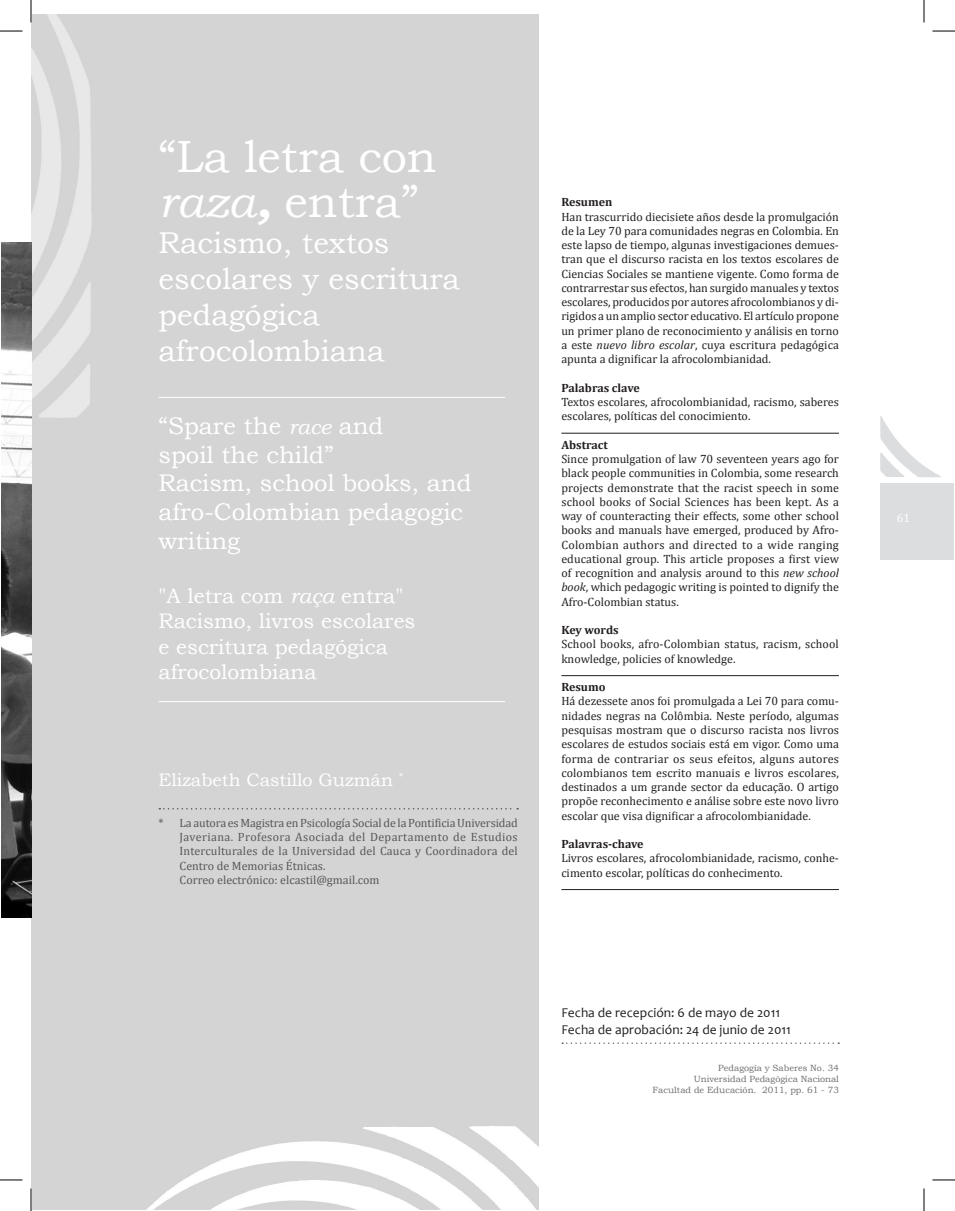
<style>
.page{position:relative;width:955px;height:1211px;background:#fff}
.page>*{position:absolute;margin:0;border:0;box-sizing:border-box;transform-origin:0 0}
._0_Título_1{font:45px/45px "Bookman Old Style";color:#fff}
._0_Títulos_grandes_h{font:30px/36px "Bookman Old Style";color:#fff}
._00_Título_2{font:24px/28.8px "Bookman Old Style";color:#fff}
._00_Título_2-2{font:21px/25.2px "Bookman Old Style";color:#fff}
.Autor{font:18px "Bookman Old Style";color:#fff}
.Recibido{font:13.5px/16.5px "Candara";color:#231f20}
.Resumen{font:12px/14.2px "Cambria";color:#231f20;text-align:justify}
.Resumen_filete{font:12px/14.2px "Cambria";color:#231f20}
.PIE_con_FILETE{font:12px/14.4px "Cambria";color:#57585a}
.Resumen-2{font:700 12px "Cambria";color:#231f20}
.t1{font:12px "Cambria";color:#fff}
.senefas{font:9px "Bookman Old Style";color:#6c6d70}
.s1{font-style:italic}
.s2{font-weight:700;font-style:italic}
.s3{font-style:italic;font-size:21px}
</style>
<div class="page">
<div style="left:31px;top:14px;width:507px;height:1195px;background:#d4d4d4"></div>
<div style="left:880px;top:483px;width:74px;height:76px;background:#dcdddf"></div>
<svg style="left:880px;top:416px;width:61px;height:61px"></svg>
<svg style="left:562px;top:1042px;width:277px;height:1px"></svg>
<hr style="left:561px;top:433px;width:278px;height:1px;background:#231f20">
<hr style="left:561px;top:675px;width:278px;height:1px;background:#231f20">
<hr style="left:561px;top:889px;width:278px;height:1px;background:#231f20">
<svg style="left:159px;top:807px;width:359px;height:2px"></svg>
<img style="left:1px;top:242px;width:30px;height:674px">
<hr style="left:159px;top:701px;width:346px;height:1px;background:#fff">
<hr style="left:159px;top:397px;width:346px;height:1px;background:#fff">
<svg style="left:0;top:31px;width:22px;height:1px"></svg>
<svg style="left:932px;top:31px;width:23px;height:1px"></svg>
<svg style="left:0;top:1179px;width:22px;height:1px"></svg>
<svg style="left:932px;top:1179px;width:23px;height:1px"></svg>
<svg style="left:31px;top:0;width:1px;height:23px"></svg>
<svg style="left:31px;top:1188px;width:1px;height:22px"></svg>
<svg style="left:924px;top:0;width:1px;height:23px"></svg>
<svg style="left:924px;top:1188px;width:1px;height:22px"></svg>
<p class="_0_Título_1" style="left:159px;top:134px;width:280px">“La letra con <span class="s1">raza</span><span class="s2">,</span> entra”</p>
<p class="_0_Títulos_grandes_h" style="left:159px;top:224px;width:303px">Racismo, textos escolares y escritura pedagógica afrocolombiana</p>
<p class="_00_Título_2" style="left:159px;top:411px;width:226px">“Spare the <span class="s3">race</span> and spoil the child”</p>
<p class="_00_Título_2" style="left:159px;top:468px;width:314px">Racism, school books, and afro-Colombian pedagogic writing</p>
<p class="_00_Título_2-2" style="left:159px;top:583px;width:246px">"A letra com <span class="s1">raça</span> entra"</p>
<p class="_00_Título_2-2" style="left:159px;top:608px;width:258px">Racismo, livros escolares e escritura pedagógica afrocolombiana</p>
<p class="Autor" style="left:159px;top:769px;width:246px">Elizabeth Castillo Guzmán <sup>*</sup></p>
<p class="PIE_con_FILETE" style="left:180px;top:815px;width:340px;text-indent:-21px">* La autora es Magistra en Psicología Social de la Pontificia Universidad Javeriana. Profesora Asociada del Departamento de Estudios Interculturales de la Universidad del Cauca y Coordinadora del Centro de Memorias Étnicas.<br>Correo electrónico: elcastil@gmail.com</p>
<p class="Resumen-2" style="left:561px;top:195px;width:53px">Resumen</p>
<p class="Resumen" style="left:561px;top:209px;width:279px">Han trascurrido diecisiete años desde la promulgación de la Ley 70 para comunidades negras en Colombia. En este lapso de tiempo, algunas investigaciones demues&shy;tran que el discurso racista en los textos escolares de Ciencias Sociales se mantiene vigente. Como forma de contrarrestar sus efectos, han surgido manuales y textos escolares, producidos por autores afrocolombianos y di&shy;rigidos a un amplio sector educativo. El artículo propone un primer plano de reconocimiento y análisis en torno a este <span class="s1">nuevo libro escolar</span>, cuya escritura pedagógica apunta a dignificar la afrocolombianidad.</p>
<p class="Resumen-2" style="left:561px;top:380px;width:80px">Palabras clave</p>
<p class="Resumen_filete" style="left:561px;top:394px;width:279px">Textos escolares, afrocolombianidad, racismo, saberes escolares, políticas del conocimiento.</p>
<p class="Resumen-2" style="left:561px;top:437px;width:48px">Abstract</p>
<p class="Resumen" style="left:561px;top:451px;width:279px">Since promulgation of law 70 seventeen years ago for black people communities in Colombia, some research projects demonstrate that the racist speech in some school books of Social Sciences has been kept. As a way of counteracting their effects, some other school books and manuals have emerged, produced by Afro-Colombian authors and directed to a wide ranging educational group. This article proposes a first view of recognition and analysis around to this <span class="s1">new school book</span>, which pedagogic writing is pointed to dignify the Afro-Colombian status.</p>
<p class="Resumen-2" style="left:561px;top:622px;width:59px">Key words</p>
<p class="Resumen_filete" style="left:561px;top:637px;width:279px">School books, afro-Colombian status, racism, school knowledge, policies of knowledge.</p>
<p class="Resumen-2" style="left:561px;top:679px;width:46px">Resumo</p>
<p class="Resumen" style="left:561px;top:694px;width:279px">Há dezessete anos foi promulgada a Lei 70 para comu&shy;nidades negras na Colômbia. Neste período, algumas pesquisas mostram que o discurso racista nos livros escolares de estudos sociais está em vigor. Como uma forma de contrariar os seus efeitos, alguns autores colombianos tem escrito manuais e livros escolares, destinados a um grande sector da educação. O artigo propõe reconhecimento e análise sobre este novo livro escolar que visa dignificar a afrocolombianidade.</p>
<p class="Resumen-2" style="left:561px;top:836px;width:84px">Palavras-chave</p>
<p class="Resumen_filete" style="left:561px;top:850px;width:279px">Livros escolares, afrocolombianidade, racismo, conhe&shy;cimento escolar, políticas do conhecimento.</p>
<p class="Recibido" style="left:561px;top:1004px;width:231px">Fecha de recepción: 6 de mayo de 2011<br>Fecha de aprobación: 24 de junio de 2011</p>
<p class="senefas" style="left:718px;top:1062px;width:122px">Pedagogía y Saberes No. 34</p>
<p class="senefas" style="left:694px;top:1073px;width:147px">Universidad Pedagógica Nacional</p>
<p class="senefas" style="left:652px;top:1084px;width:188px">Facultad de Educación. 2011, pp. 61 - 73</p>
<p class="t1" style="left:897px;top:510px;width:15px">61</p>
</div>
